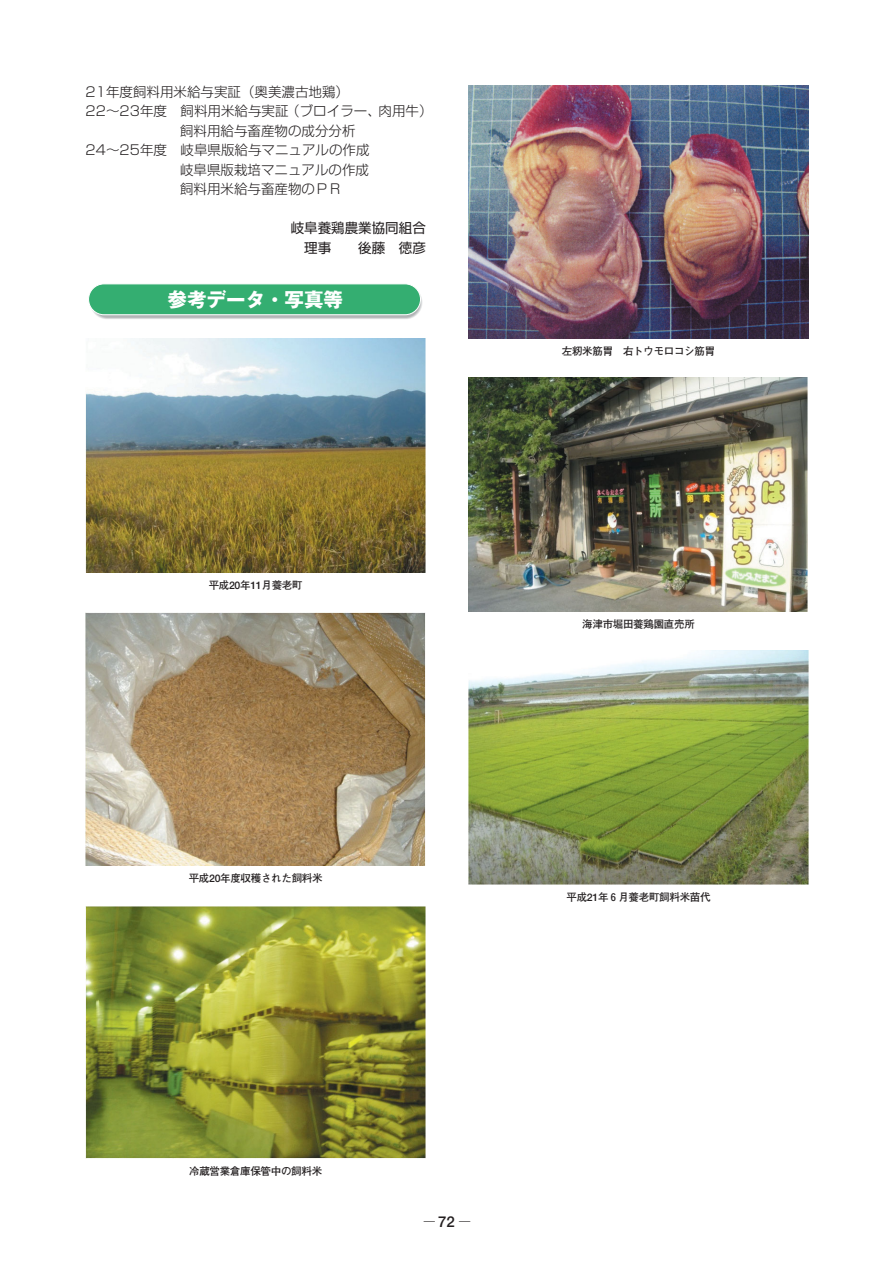
<style>
.page{position:relative;width:893px;height:1263px;background:#fff}
.page>*{position:absolute;margin:0;border:0;box-sizing:border-box;transform-origin:0 0}
.t1{font:700 19.5px "Gothic MB101";color:#fff}
.t2{font:700 15px "Futo Go B101";color:#231f20;scale:.75 1}
.t3{font:300 13.5px "Shin Go";color:#231f20}
.t4{font:13.5px/19.5px "Shin Go";color:#231f20;text-align:right}
.t5{font:700 10.5px "Futo Go B101";letter-spacing:-.03em;color:#231f20}
</style>
<div class="page">
<svg style="left:91px;top:286px;width:330px;height:33px"></svg>
<div style="left:93px;top:287px;width:327px;height:31px;background:#babcbe;border-radius:15px"></div>
<div style="left:93px;top:288px;width:327px;height:29px;background:#c4c6c7;border-radius:15px"></div>
<div style="left:88px;top:283px;width:333px;height:32px;background:#34ae71;border:1px solid #fff;border-radius:15px"></div>
<img style="left:85px;top:339px;width:341px;height:234px">
<img style="left:85px;top:612px;width:341px;height:254px">
<img style="left:85px;top:907px;width:341px;height:251px">
<img style="left:468px;top:85px;width:340px;height:254px">
<img style="left:468px;top:378px;width:339px;height:234px">
<img style="left:468px;top:651px;width:340px;height:234px">
<p class="t3" style="left:85px;top:87px;width:265px">21年度飼料用米給与実証（奥美濃古地鶏）</p>
<p class="t3" style="left:85px;top:106px;width:348px">22～23年度　飼料用米給与実証（ブロイラー、肉用牛）</p>
<p class="t3" style="left:180px;top:126px;width:177px">飼料用給与畜産物の成分分析</p>
<p class="t3" style="left:85px;top:145px;width:285px">24～25年度　岐阜県版給与マニュアルの作成</p>
<p class="t3" style="left:180px;top:165px;width:191px">岐阜県版栽培マニュアルの作成</p>
<p class="t3" style="left:180px;top:184px;width:164px">飼料用米給与畜産物のＰＲ</p>
<p class="t4" style="left:291px;top:220px;width:136px">岐阜養鶏農業協同組合理事　　後藤　徳彦</p>
<h1 class="t1" style="left:167px;top:292px;width:177px">参考データ・写真等</h1>
<p class="t5" style="left:209px;top:581px;width:95px">平成20年11月養老町</p>
<p class="t5" style="left:189px;top:874px;width:135px">平成20年度収穫された飼料米</p>
<p class="t5" style="left:562px;top:347px;width:155px">左籾米筋胃　右トウモロコシ筋胃</p>
<p class="t5" style="left:582px;top:620px;width:114px">海津市堀田養鶏園直売所</p>
<p class="t5" style="left:566px;top:893px;width:146px">平成21年６月養老町飼料米苗代</p>
<p class="t5" style="left:189px;top:1167px;width:134px">冷蔵営業倉庫保管中の飼料米</p>
<p class="t2" style="left:424px;top:1216px;width:63px">─72─</p>
</div>
